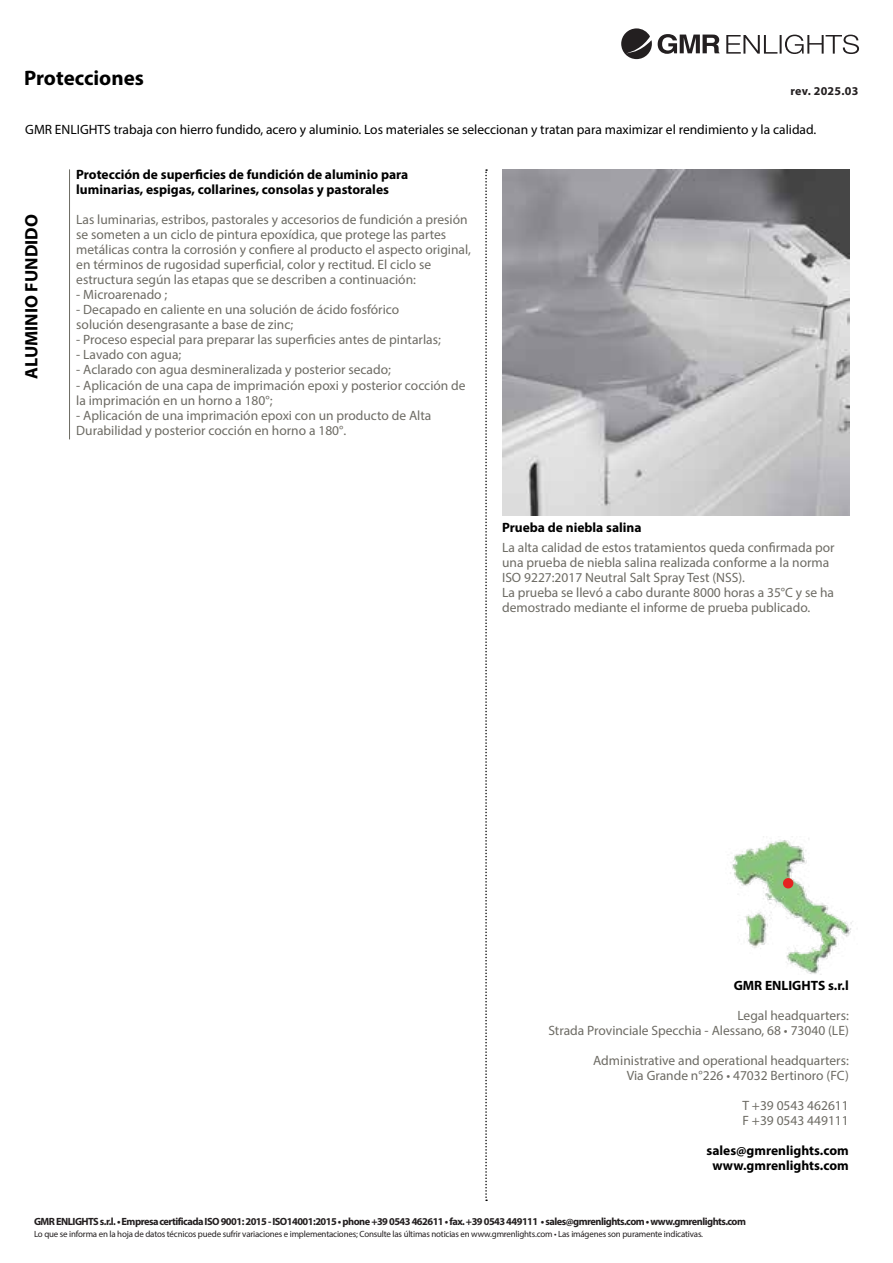
<style>
.page{position:relative;width:893px;height:1263px;background:#fff}
.page>*{position:absolute;margin:0;border:0;box-sizing:border-box;transform-origin:0 0}
.t1{font:700 21px "Myriad Pro";color:#000}
.t2{font:700 18px "Myriad Pro";color:#000}
.t3{font:13.5px/15px "Myriad Pro";color:#6d6b64}
.t4{font:700 13.5px/15px "Myriad Pro";color:#000}
.t5{font:13.5px "Myriad Pro";color:#000}
.t6{font:700 12px "Myriad Pro";letter-spacing:.02em;color:#231f20}
.t7{font:700 10.5px "Myriad Pro";letter-spacing:-.05em;color:#231f20}
.t8{font:9px "Myriad Pro";letter-spacing:-.02em;color:#231f20}
</style>
<div class="page">
<svg style="left:621px;top:28px;width:31px;height:31px"></svg>
<svg style="left:658px;top:34px;width:61px;height:20px"></svg>
<svg style="left:726px;top:35px;width:133px;height:19px"></svg>
<img style="left:730px;top:836px;width:123px;height:138px">
<svg style="left:485px;top:169px;width:2px;height:1032px"></svg>
<hr style="left:69px;top:169px;width:1px;height:270px;background:#6c6b63">
<img style="left:503px;top:169px;width:346px;height:347px">
<div style="left:783px;top:878px;width:10px;height:10px;background:#e52321;border-radius:50%"></div>
<h1 class="t1" style="left:24px;top:64px;width:121px">Protecciones</h1>
<p class="t5" style="left:25px;top:121px;width:793px">GMR ENLIGHTS trabaja con hierro fundido, acero y aluminio. Los materiales se seleccionan y tratan para maximizar el rendimiento y la calidad.</p>
<p class="t6" style="left:790px;top:83px;width:69px">rev. 2025.03</p>
<h2 class="t2" style="left:20px;top:379px;width:166px;rotate:-90deg">ALUMINIO FUNDIDO</h2>
<p class="t4" style="left:76px;top:167px;width:334px">Protección de superficies de fundición de aluminio para luminarias, espigas, collarines, consolas y pastorales</p>
<p class="t3" style="left:76px;top:212px;width:396px">Las luminarias, estribos, pastorales y accesorios de fundición a presión se someten a un ciclo de pintura epoxídica, que protege las partes metálicas contra la corrosión y confiere al producto el aspecto original, en términos de rugosidad superficial, color y rectitud. El ciclo se estructura según las etapas que se describen a continuación:</p>
<p class="t3" style="left:76px;top:287px;width:93px">- Microarenado ;</p>
<p class="t3" style="left:76px;top:302px;width:324px">- Decapado en caliente en una solución de ácido fosfórico solución desengrasante a base de zinc;</p>
<p class="t3" style="left:76px;top:332px;width:366px">- Proceso especial para preparar las superficies antes de pintarlas;</p>
<p class="t3" style="left:76px;top:347px;width:107px">- Lavado con agua;</p>
<p class="t3" style="left:76px;top:362px;width:316px">- Aclarado con agua desmineralizada y posterior secado;</p>
<p class="t3" style="left:76px;top:377px;width:391px">- Aplicación de una capa de imprimación epoxi y posterior cocción de la imprimación en un horno a 180°;</p>
<p class="t3" style="left:76px;top:407px;width:357px">- Aplicación de una imprimación epoxi con un producto de Alta<br>Durabilidad y posterior cocción en horno a 180°.</p>
<p class="t4" style="left:502px;top:519px;width:141px">Prueba de niebla salina</p>
<p class="t3" style="left:502px;top:539px;width:334px">La alta calidad de estos tratamientos queda confirmada por una prueba de niebla salina realizada conforme a la norma ISO 9227:2017 Neutral Salt Spray Test (NSS).<br>La prueba se llevó a cabo durante 8000 horas a 35°C y se ha demostrado mediante el informe de prueba publicado.</p>
<p class="t4" style="left:734px;top:977px;width:117px">GMR ENLIGHTS s.r.l</p>
<p class="t3" style="left:548px;top:1007px;width:302px;text-align:right">Legal headquarters:<br>Strada Provinciale Specchia - Alessano, 68 • 73040 (LE)</p>
<p class="t3" style="left:593px;top:1052px;width:257px;text-align:right">Administrative and operational headquarters:<br>Via Grande n°226 • 47032 Bertinoro (FC)</p>
<p class="t3" style="left:742px;top:1097px;width:108px">T +39 0543 462611<br>F +39 0543 449111</p>
<p class="t4" style="left:706px;top:1142px;width:144px;text-align:center">sales@gmrenlights.com www.gmrenlights.com</p>
<p class="t7" style="left:34px;top:1215px;width:713px">GMR ENLIGHTS s.r.l. • Empresa certificada ISO 9001: 2015 - ISO14001:2015 • phone +39 0543 462611 • fax. +39 0543 449111 • sales@gmrenlights.com • www.gmrenlights.com</p>
<p class="t8" style="left:34px;top:1228px;width:671px">Lo que se informa en la hoja de datos técnicos puede sufrir variaciones e implementaciones; Consulte las últimas noticias en www.gmrenlights.com • Las imágenes son puramente indicativas.</p>
</div>
